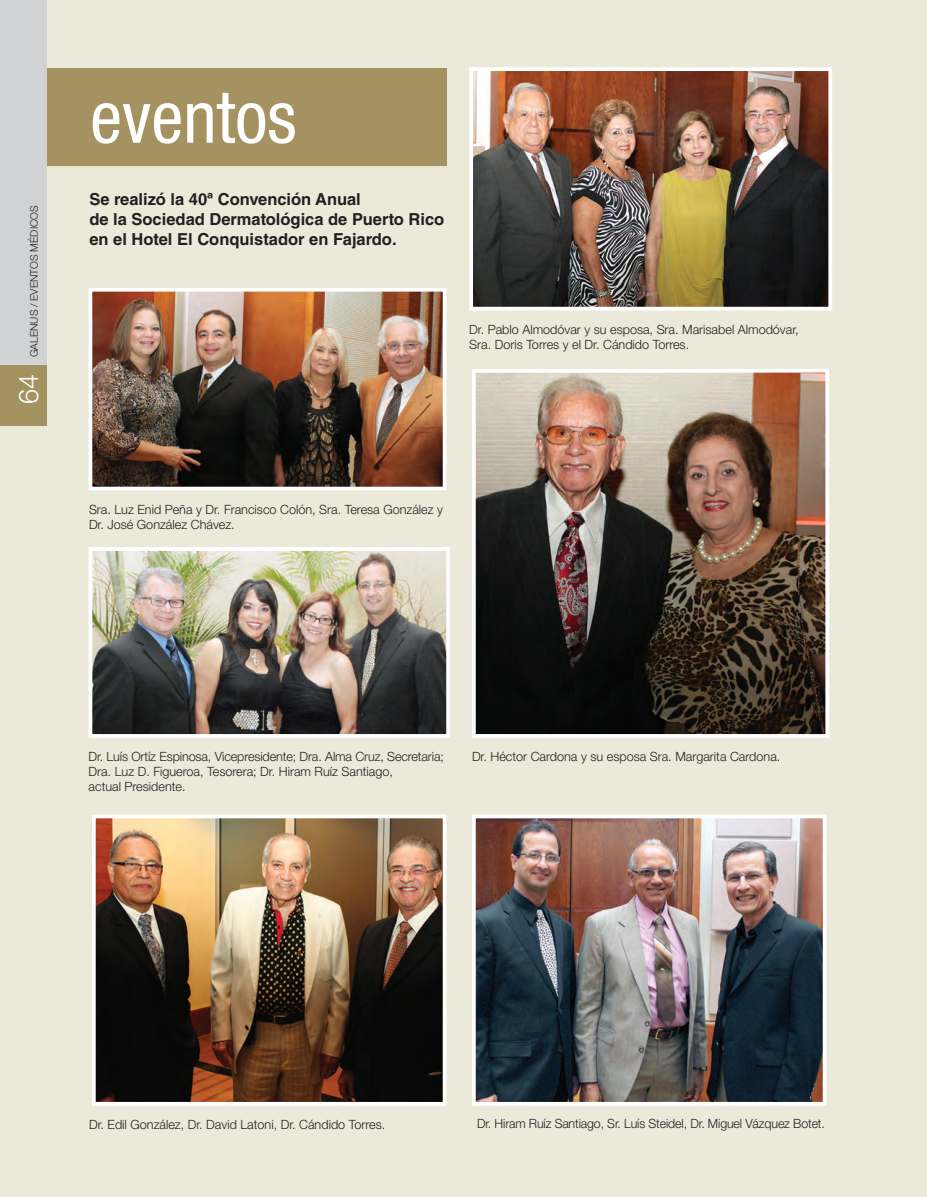
<style>
.page{position:relative;width:927px;height:1197px;background:#ebeada}
.page>*{position:absolute;margin:0;border:0;box-sizing:border-box;transform-origin:0 0}
.t1{font:condensed 72px "Helvetica Neue";color:#fff}
.t2{font:300 27px "Helvetica Neue";color:#fff}
.t3{font:700 16.5px/20px "Helvetica LT Std";color:#231f20}
.t4{font:300 12.75px/15.3px "Helvetica Neue";color:#231f20}
.t5{font:300 10.5px "Helvetica Neue";color:#231f20}
</style>
<div class="page">
<img style="left:94px;top:293px;width:347px;height:192px">
<div style="left:89px;top:288px;width:357px;height:202px;border:4px solid #fff"></div>
<img style="left:94px;top:552px;width:351px;height:181px">
<div style="left:89px;top:547px;width:361px;height:191px;border:4px solid #fff"></div>
<img style="left:477px;top:374px;width:347px;height:359px">
<div style="left:472px;top:369px;width:357px;height:369px;border:4px solid #fff"></div>
<img style="left:474px;top:72px;width:353px;height:233px">
<div style="left:469px;top:67px;width:363px;height:243px;border:4px solid #fff"></div>
<img style="left:97px;top:819px;width:344px;height:281px">
<div style="left:92px;top:814px;width:354px;height:291px;border:4px solid #fff"></div>
<img style="left:477px;top:819px;width:344px;height:281px">
<div style="left:472px;top:814px;width:354px;height:291px;border:4px solid #fff"></div>
<div style="left:0;top:68px;width:446px;height:98px;background:#a49261"></div>
<div style="left:0;top:0;width:47px;height:417px;background:#d1d2d4"></div>
<div style="left:0;top:366px;width:47px;height:60px;background:#a49261"></div>
<p class="t5" style="left:28px;top:357px;width:154px;rotate:-90deg">GALENUS / EVENTOS MÉDICOS</p>
<h2 class="t2" style="left:12px;top:404px;width:32px;rotate:-90deg">64</h2>
<h1 class="t1" style="left:90px;top:76px;width:208px">eventos</h1>
<p class="t3" style="left:89px;top:189px;width:356px">Se realizó la 40ª Convención Anual<br>de la Sociedad Dermatológica de Puerto Rico en el Hotel El Conquistador en Fajardo.</p>
<p class="t4" style="left:469px;top:321px;width:331px">Dr. Pablo Almodóvar y su esposa, Sra. Marisabel Almodóvar,<br>Sra. Doris Torres y el Dr. Cándido Torres.</p>
<p class="t4" style="left:89px;top:501px;width:355px">Sra. Luz Enid Peña y Dr. Francisco Colón, Sra. Teresa González y<br>Dr. José González Chávez.</p>
<p class="t4" style="left:89px;top:748px;width:357px">Dr. Luís Ortíz Espinosa, Vicepresidente; Dra. Alma Cruz, Secretaria;</p>
<p class="t4" style="left:472px;top:748px;width:310px">Dr. Héctor Cardona y su esposa Sra. Margarita Cardona.</p>
<p class="t4" style="left:89px;top:763px;width:306px">Dra. Luz D. Figueroa, Tesorera; Dr. Hiram Ruíz Santiago, actual Presidente.</p>
<p class="t4" style="left:89px;top:1116px;width:298px">Dr. Edil González, Dr. David Latoni, Dr. Cándido Torres.</p>
<p class="t4" style="left:477px;top:1116px;width:349px">Dr. Hiram Ruíz Santiago, Sr. Luís Steidel, Dr. Miguel Vázquez Botet.</p>
</div>
